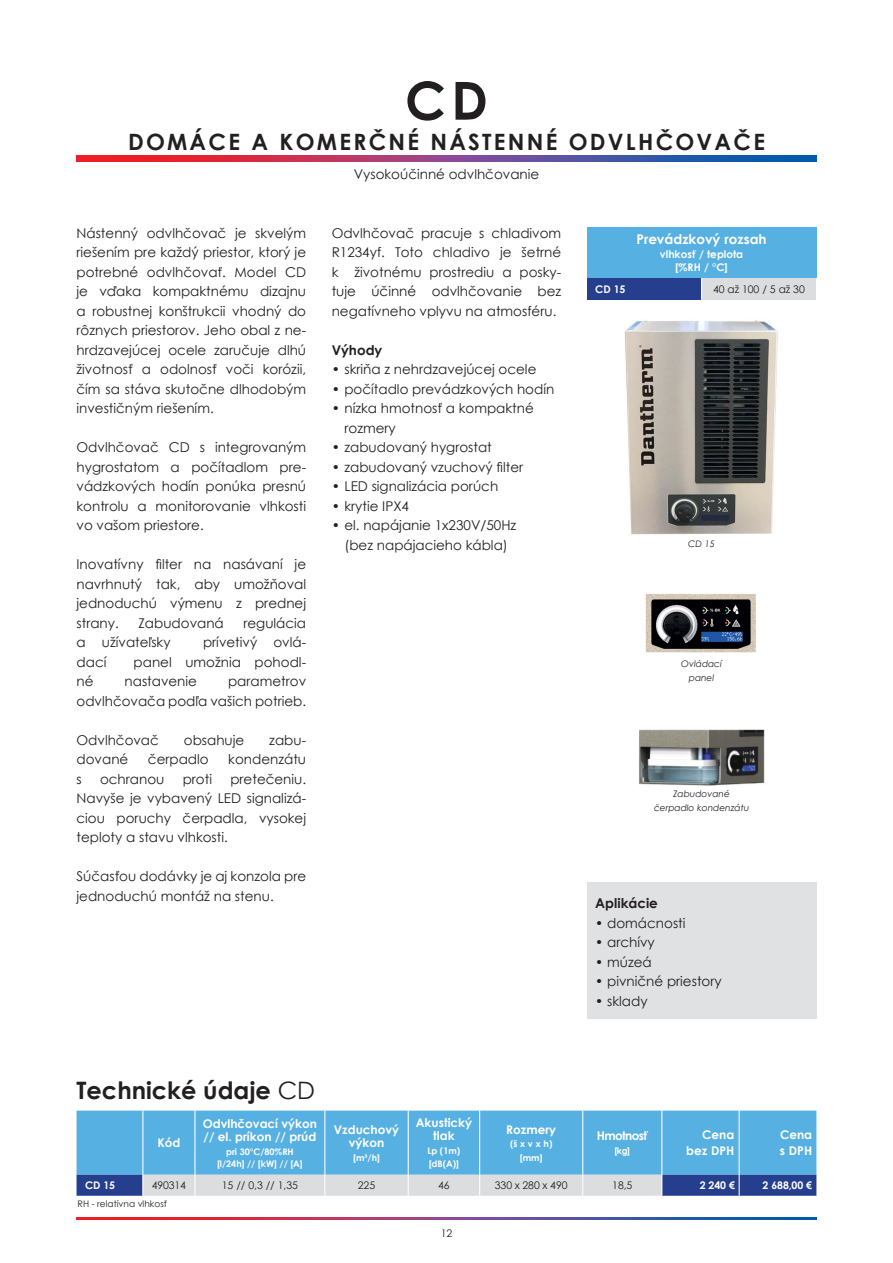
<style>
.page{position:relative;width:893px;height:1263px;background:#fff}
.page>*{position:absolute;margin:0;border:0;box-sizing:border-box;transform-origin:0 0}
.t1{font:700 52.5px "Century Gothic";color:#231f20}
.t2{font:700 24px "Century Gothic";color:#231f20}
.t3{font:700 22.5px "Century Gothic";letter-spacing:.1em;color:#231f20}
.t4{font:13.5px/19.5px "Century Gothic";color:#231f20;text-align:justify}
.t5{font:700 13.5px "Century Gothic";color:#fff}
.t6{font:700 13.5px "Century Gothic";color:#231f20}
.t7{font:700 12px/13.5px "Century Gothic";color:#fff;text-align:center}
.t8{font:700 12px "Century Gothic";letter-spacing:-.05em;color:#fff}
.t9{font:10.5px "Century Gothic";letter-spacing:-.01em;color:#231f20}
.t10{font:700 10.5px "Century Gothic";color:#fff}
.t11{font:700 9px "Century Gothic";color:#fff}
.t12{font:italic 9px/14.1px "Century Gothic";color:#231f20;text-align:center}
.t13{font:9px "Century Gothic";color:#231f20}
.s1{font-weight:400}
</style>
<div class="page">
<svg style="left:77px;top:1217px;width:739px;height:3px;background:#864178"></svg>
<svg style="left:77px;top:155px;width:739px;height:7px;background:#864178"></svg>
<div style="left:587px;top:227px;width:229px;height:51px;background:#57b0e2"></div>
<div style="left:587px;top:278px;width:115px;height:21px;background:#253f8e"></div>
<div style="left:702px;top:278px;width:114px;height:21px;background:#dcdddf"></div>
<svg style="left:701px;top:278px;width:1px;height:21px"></svg>
<img style="left:645px;top:593px;width:111px;height:60px">
<img style="left:639px;top:729px;width:126px;height:57px">
<img style="left:624px;top:320px;width:154px;height:215px">
<div style="left:587px;top:882px;width:229px;height:136px;background:#e0e1e2"></div>
<div style="left:77px;top:1110px;width:739px;height:65px;background:#57b0e2"></div>
<svg style="left:77px;top:1175px;width:739px;height:21px;background:#a7afc8"></svg>
<hr style="left:142px;top:1110px;width:1px;height:65px;background:#fff">
<hr style="left:194px;top:1110px;width:1px;height:65px;background:#fff">
<hr style="left:324px;top:1110px;width:1px;height:65px;background:#fff">
<hr style="left:408px;top:1110px;width:1px;height:65px;background:#fff">
<hr style="left:479px;top:1110px;width:1px;height:65px;background:#fff">
<hr style="left:582px;top:1110px;width:1px;height:65px;background:#fff">
<hr style="left:661px;top:1110px;width:1px;height:65px;background:#fff">
<hr style="left:739px;top:1110px;width:1px;height:65px;background:#fff">
<p class="t1" style="left:405px;top:61px;width:84px">CD</p>
<p class="t3" style="left:128px;top:124px;width:638px">DOMÁCE A KOMERČNÉ NÁSTENNÉ ODVLHČOVAČE</p>
<p class="t4" style="left:354px;top:164px;width:187px">Vysokoúčinné odvlhčovanie</p>
<p class="t4" style="left:77px;top:223px;width:231px">Nástenný odvlhčovač je skvelým riešením pre každý priestor, ktorý je potrebné odvlhčovať. Model CD je vďaka kompaktnému dizajnu a robustnej konštrukcii vhodný do rôznych priestorov. Jeho obal z ne&shy;hrdzavejúcej ocele zaručuje dlhú životnosť a odolnosť voči korózii, čím sa stáva skutočne dlhodobým investičným riešením.</p>
<p class="t4" style="left:77px;top:437px;width:231px">Odvlhčovač CD s integrovaným hygrostatom a počítadlom pre&shy;vádzkových hodín ponúka presnú kontrolu a monitorovanie vlhkosti vo vašom priestore.</p>
<p class="t4" style="left:77px;top:554px;width:231px">Inovatívny filter na nasávaní je navrhnutý tak, aby umožňoval jednoduchú výmenu z prednej strany.</p>
<p class="t4" style="left:138px;top:613px;width:87px">Zabudovaná</p>
<p class="t4" style="left:243px;top:613px;width:64px">regulácia</p>
<p class="t4" style="left:77px;top:632px;width:96px">a užívateľsky</p>
<p class="t4" style="left:203px;top:632px;width:105px">prívetivý ovlá-</p>
<p class="t4" style="left:77px;top:652px;width:31px">dací</p>
<p class="t4" style="left:134px;top:652px;width:174px">panel umožnia pohodl-</p>
<p class="t4" style="left:77px;top:671px;width:19px">né</p>
<p class="t4" style="left:125px;top:671px;width:74px">nastavenie</p>
<p class="t4" style="left:77px;top:671px;width:231px;text-align:right">parametrov<br>odvlhčovača podľa vašich potrieb.</p>
<p class="t4" style="left:77px;top:730px;width:84px">Odvlhčovač</p>
<p class="t4" style="left:184px;top:730px;width:62px">obsahuje</p>
<p class="t4" style="left:269px;top:730px;width:38px">zabu-</p>
<p class="t4" style="left:77px;top:749px;width:53px">dované</p>
<p class="t4" style="left:148px;top:749px;width:62px">čerpadlo</p>
<p class="t4" style="left:228px;top:749px;width:79px">kondenzátu</p>
<p class="t4" style="left:77px;top:769px;width:7px">s</p>
<p class="t4" style="left:100px;top:769px;width:66px">ochranou</p>
<p class="t4" style="left:183px;top:769px;width:31px">proti</p>
<p class="t4" style="left:77px;top:769px;width:231px;text-indent:154px">pretečeniu.<br>Navyše je vybavený LED signalizá&shy;ciou poruchy čerpadla, vysokej teploty a stavu vlhkosti.</p>
<p class="t4" style="left:77px;top:866px;width:231px">Súčasťou dodávky je aj konzola pre jednoduchú montáž na stenu.</p>
<p class="t4" style="left:332px;top:223px;width:231px">Odvlhčovač pracuje s chladivom R1234yf. Toto chladivo je šetrné k životnému prostrediu a posky&shy;tuje účinné odvlhčovanie bez negatívneho vplyvu na atmosféru.</p>
<p class="t6" style="left:332px;top:339px;width:52px">Výhody</p>
<p class="t4" style="left:332px;top:359px;width:206px">• skriňa z nehrdzavejúcej ocele</p>
<p class="t4" style="left:332px;top:379px;width:224px">• počítadlo prevádzkových hodín</p>
<p class="t4" style="left:344px;top:398px;width:191px;text-indent:-13px">• nízka hmotnosť a kompaktné rozmery</p>
<p class="t4" style="left:332px;top:437px;width:162px">• zabudovaný hygrostat</p>
<p class="t4" style="left:332px;top:457px;width:193px">• zabudovaný vzuchový filter</p>
<p class="t4" style="left:332px;top:476px;width:168px">• LED signalizácia porúch</p>
<p class="t4" style="left:332px;top:496px;width:79px">• krytie IPX4</p>
<p class="t4" style="left:332px;top:515px;width:186px;text-align:center">• el. napájanie 1x230V/50Hz (bez napájacieho kábla)</p>
<p class="t2" style="left:77px;top:1072px;width:240px">Technické údaje <span class="s1">CD</span></p>
<p class="t7" style="left:157px;top:1135px;width:25px">Kód</p>
<p class="t7" style="left:203px;top:1116px;width:116px">Odvlhčovací výkon</p>
<p class="t7" style="left:204px;top:1129px;width:114px">// el. príkon // prúd</p>
<p class="t11" style="left:226px;top:1144px;width:69px">pri 30°C/80%RH</p>
<p class="t11" style="left:217px;top:1156px;width:87px">[l/24h] // [kW] // [A]</p>
<p class="t7" style="left:334px;top:1122px;width:67px">Vzduchový výkon</p>
<p class="t11" style="left:353px;top:1150px;width:28px">[m³/h]</p>
<p class="t7" style="left:416px;top:1115px;width:58px">Akustický</p>
<p class="t7" style="left:433px;top:1129px;width:23px">tlak</p>
<p class="t11" style="left:428px;top:1144px;width:34px">Lp (1m)</p>
<p class="t11" style="left:429px;top:1157px;width:32px">[dB(A)]</p>
<p class="t7" style="left:506px;top:1122px;width:51px">Rozmery</p>
<p class="t11" style="left:510px;top:1137px;width:44px">(š x v x h)</p>
<p class="t11" style="left:520px;top:1150px;width:24px">[mm]</p>
<p class="t5" style="left:636px;top:229px;width:132px">Prevádzkový rozsah</p>
<p class="t10" style="left:660px;top:246px;width:85px">vlhkosť / teplota</p>
<p class="t10" style="left:675px;top:259px;width:54px">[%RH / °C]</p>
<p class="t10" style="left:595px;top:281px;width:32px">CD 15</p>
<p class="t9" style="left:713px;top:281px;width:93px">40 až 100 / 5 až 30</p>
<p class="t12" style="left:688px;top:536px;width:28px">CD 15</p>
<p class="t12" style="left:681px;top:656px;width:42px">Ovládací panel</p>
<p class="t12" style="left:673px;top:786px;width:58px">Zabudované</p>
<p class="t12" style="left:654px;top:801px;width:97px">čerpadlo kondenzátu</p>
<p class="t6" style="left:595px;top:893px;width:64px">Aplikácie</p>
<p class="t4" style="left:595px;top:913px;width:92px">• domácnosti</p>
<p class="t4" style="left:595px;top:932px;width:61px">• archívy</p>
<p class="t4" style="left:595px;top:952px;width:58px">• múzeá</p>
<p class="t4" style="left:595px;top:971px;width:128px">• pivničné priestory</p>
<p class="t4" style="left:595px;top:991px;width:54px">• sklady</p>
<p class="t8" style="left:597px;top:1127px;width:52px">Hmotnosť</p>
<p class="t11" style="left:614px;top:1144px;width:17px">[kg]</p>
<p class="t7" style="left:702px;top:1127px;width:34px">Cena</p>
<p class="t7" style="left:686px;top:1144px;width:50px">bez DPH</p>
<p class="t7" style="left:780px;top:1127px;width:34px">Cena</p>
<p class="t7" style="left:780px;top:1144px;width:34px">s DPH</p>
<p class="t10" style="left:85px;top:1177px;width:32px">CD 15</p>
<p class="t9" style="left:152px;top:1178px;width:36px">490314</p>
<p class="t9" style="left:222px;top:1178px;width:78px">15 // 0,3 // 1,35</p>
<p class="t9" style="left:358px;top:1178px;width:19px">225</p>
<p class="t9" style="left:438px;top:1178px;width:13px">46</p>
<p class="t9" style="left:495px;top:1178px;width:74px">330 x 280 x 490</p>
<p class="t9" style="left:612px;top:1178px;width:22px">18,5</p>
<p class="t10" style="left:700px;top:1177px;width:37px">2 240 €</p>
<p class="t10" style="left:763px;top:1177px;width:51px">2 688,00 €</p>
<p class="t13" style="left:78px;top:1198px;width:91px">RH - relatívna vlhkosť</p>
<p class="t9" style="left:441px;top:1226px;width:13px">12</p>
</div>
